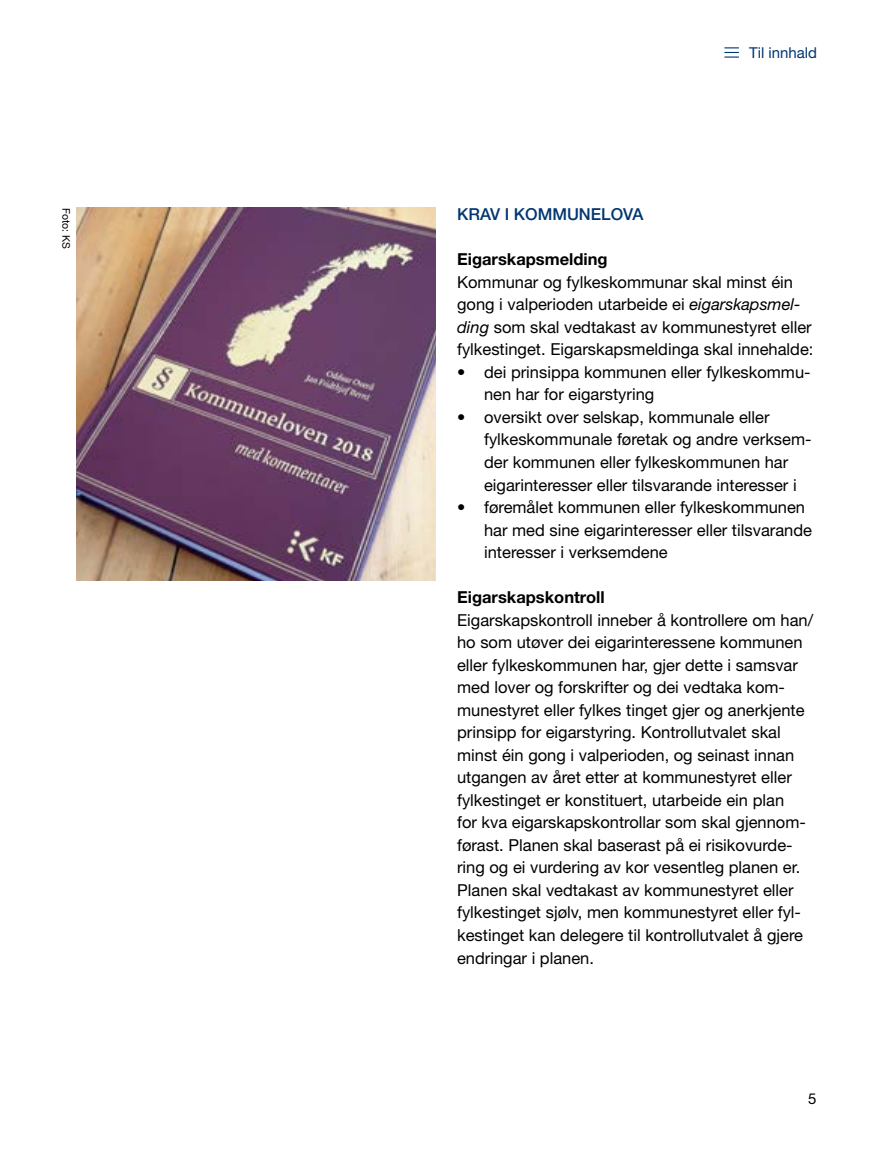
<style>
.page{position:relative;width:893px;height:1149px;background:#fff}
.page>*{position:absolute;margin:0;border:0;box-sizing:border-box;transform-origin:0 0}
.t1{font:16.5px/22.5px "Helvetica Neue LT Pro";color:#000}
.t2{font:700 16.5px "Helvetica Neue LT Pro";color:#000}
.t3{font:500 16.5px "Helvetica Neue LT Pro";color:#003671}
.t4{font:15px "Helvetica Neue LT Pro";color:#003671}
.t5{font:15px "Helvetica Neue LT Pro";color:#000}
.t6{font:10.5px "Helvetica Neue LT Pro";color:#000}
.s1{font-style:italic}
</style>
<div class="page">
<img style="left:77px;top:208px;width:359px;height:372px">
<p class="t6" style="left:73px;top:208px;width:43px;rotate:90deg">Foto: KS</p>
<p class="t4" style="left:749px;top:43px;width:70px">Til innhald</p>
<p class="t3" style="left:457px;top:204px;width:188px">KRAV I KOMMUNELOVA</p>
<p class="t2" style="left:457px;top:249px;width:152px">Eigarskapsmelding</p>
<p class="t1" style="left:457px;top:270px;width:358px">Kommunar og fylkeskommunar skal minst éin gong i valperioden utarbeide ei <span class="s1">eigarskapsmel&shy;ding</span> som skal vedtakast av kommunestyret eller fylkestinget. Eigarskapsmeldinga skal innehalde:</p>
<p class="t1" style="left:484px;top:360px;width:328px;text-indent:-27px">• dei prinsippa kommunen eller fylkeskommu&shy;nen har for eigarstyring</p>
<p class="t1" style="left:484px;top:405px;width:329px;text-indent:-27px">• oversikt over selskap, kommunale eller fylkeskommunale føretak og andre verksem&shy;der kommunen eller fylkeskommunen har eigarinteresser eller tilsvarande interesser i</p>
<p class="t1" style="left:484px;top:495px;width:329px;text-indent:-27px">• føremålet kommunen eller fylkeskommunen har med sine eigarinteresser eller tilsvarande interesser i verksemdene</p>
<p class="t2" style="left:457px;top:587px;width:149px">Eigarskapskontroll</p>
<p class="t1" style="left:457px;top:608px;width:358px">Eigarskapskontroll inneber å kontrollere om han/ ho som utøver dei eigarinteressene kommunen eller fylkeskommunen har, gjer dette i samsvar med lover og forskrifter og dei vedtaka kom&shy;munestyret eller fylkes tinget gjer og anerkjente prinsipp for eigarstyring. Kontrollutvalet skal minst éin gong i valperioden, og seinast innan utgangen av året etter at kommunestyret eller fylkestinget er konstituert, utarbeide ein plan<br>for kva eigarskapskontrollar som skal gjennom&shy;førast. Planen skal baserast på ei risikovurde&shy;ring og ei vurdering av kor vesentleg planen er.<br>Planen skal vedtakast av kommunestyret eller fylkestinget sjølv, men kommunestyret eller fyl&shy;kestinget kan delegere til kontrollutvalet å gjere endringar i planen.</p>
<p class="t5" style="left:808px;top:1088px;width:10px">5</p>
</div>
